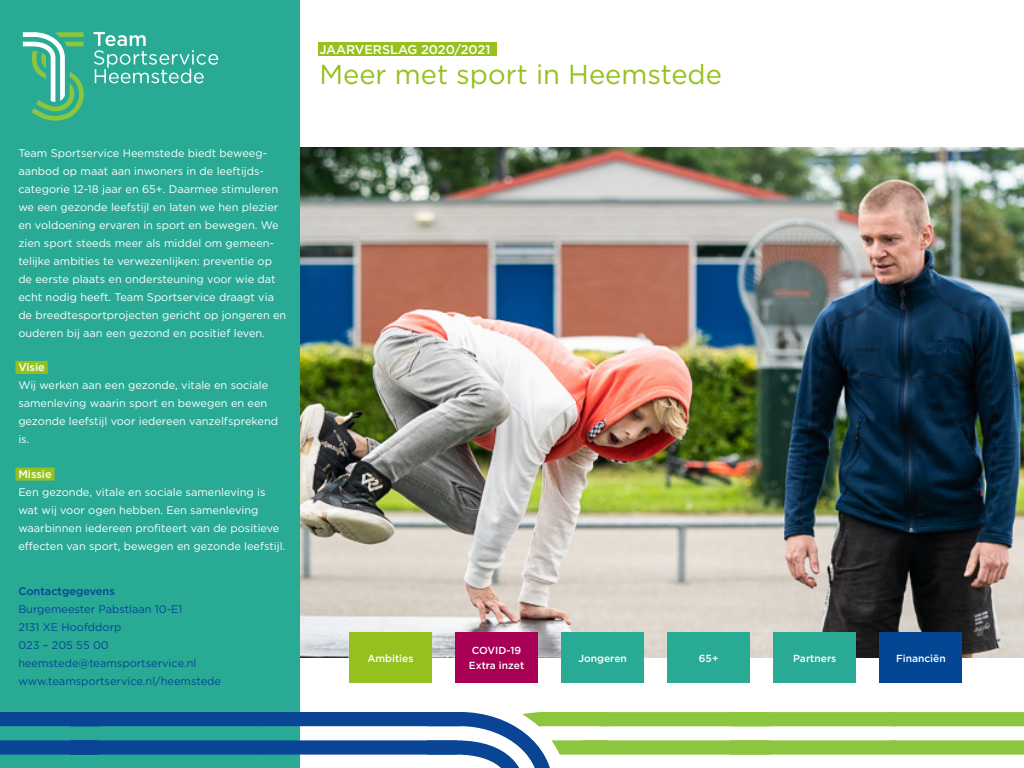
<style>
.page{position:relative;width:1024px;height:768px;background:#fff}
.page>*{position:absolute;margin:0;border:0;box-sizing:border-box;transform-origin:0 0}
.kp_36_light{font:27.3px "Gotham";color:#95c11f}
.kp_36_light-2{font:500 12.7px "Gotham";color:#fff}
.t1{font:11px/18px "Gotham";color:#fff}
.t2{font:11px "Gotham";color:#034694}
.t3{font:500 11px "Gotham";color:#034694}
.tk_groen_balk_copy{font:500 11px "Gotham";color:#fff}
.t4{font:500 10.3px "Gotham";color:#fff}
</style>
<div class="page">
<img style="left:300px;top:148px;width:724px;height:510px">
<div style="left:0;top:0;width:300px;height:768px;background:#29aa95"></div>
<div style="left:0;top:740px;width:97px;height:15px;background:#094594"></div>
<div style="left:0;top:712px;width:101px;height:14px;background:#094594"></div>
<svg style="left:70px;top:726px;width:28px;height:1px"></svg>
<div style="left:70px;top:740px;width:194px;height:15px;background:#094594"></div>
<div style="left:70px;top:712px;width:194px;height:14px;background:#094594"></div>
<svg style="left:427px;top:712px;width:597px;height:56px"></svg>
<div style="left:264px;top:740px;width:193px;height:15px;background:#094594"></div>
<div style="left:264px;top:712px;width:196px;height:14px;background:#094594"></div>
<div style="left:561px;top:633px;width:83px;height:50px;background:#29aa95"></div>
<div style="left:667px;top:633px;width:83px;height:50px;background:#29aa95"></div>
<div style="left:879px;top:633px;width:83px;height:50px;background:#034694"></div>
<div style="left:349px;top:633px;width:83px;height:50px;background:#95c11f"></div>
<div style="left:455px;top:633px;width:83px;height:50px;background:#a80055"></div>
<div style="left:318px;top:43px;width:179px;height:13px;background:#95c11f"></div>
<svg style="left:23px;top:32px;width:61px;height:89px"></svg>
<svg style="left:94px;top:32px;width:124px;height:51px"></svg>
<div style="left:16px;top:361px;width:32px;height:13px;background:#95c11f"></div>
<div style="left:16px;top:468px;width:39px;height:13px;background:#95c11f"></div>
<div style="left:773px;top:633px;width:83px;height:50px;background:#29aa95"></div>
<p class="t1" style="left:18px;top:144px;width:270px">Team Sportservice Heemstede biedt beweeg&shy;aanbod op maat aan inwoners in de leeftijds&shy;categorie 12-18 jaar en 65+. Daarmee stimuleren we een gezonde leefstijl en laten we hen plezier en voldoening ervaren in sport en bewegen. We zien sport steeds meer als middel om gemeen&shy;telijke ambities te verwezenlijken: preventie op de eerste plaats en ondersteuning voor wie dat echt nodig heeft. Team Sportservice draagt via de breedtesportprojecten gericht op jongeren en ouderen bij aan een gezond en positief leven.</p>
<p class="tk_groen_balk_copy" style="left:18px;top:360px;width:28px">Visie</p>
<p class="t1" style="left:18px;top:376px;width:261px">Wij werken aan een gezonde, vitale en sociale samenleving waarin sport en bewegen en een gezonde leefstijl voor iedereen vanzelfsprekend is.</p>
<p class="tk_groen_balk_copy" style="left:18px;top:467px;width:35px">Missie</p>
<p class="t1" style="left:18px;top:483px;width:269px">Een gezonde, vitale en sociale samenleving is wat wij voor ogen hebben. Een samenleving waarbinnen iedereen profiteert van de positieve effecten van sport, bewegen en gezonde leefstijl.</p>
<p class="t3" style="left:18px;top:584px;width:98px">Contactgegevens</p>
<p class="t2" style="left:18px;top:602px;width:166px">Burgemeester Pabstlaan 10-E1</p>
<p class="t2" style="left:18px;top:620px;width:105px">2131 XE Hoofddorp</p>
<p class="t2" style="left:18px;top:638px;width:92px">023 – 205 55 00</p>
<p class="t2" style="left:18px;top:656px;width:180px">heemstede@teamsportservice.nl</p>
<p class="t2" style="left:18px;top:674px;width:204px">www.teamsportservice.nl/heemstede</p>
<p class="kp_36_light-2" style="left:319px;top:41px;width:172px">JAARVERSLAG 2020/2021</p>
<p class="kp_36_light" style="left:319px;top:57px;width:404px">Meer met sport in Heemstede</p>
<p class="t4" style="left:472px;top:644px;width:51px">COVID-19</p>
<p class="t4" style="left:469px;top:659px;width:57px">Extra inzet</p>
<p class="t4" style="left:367px;top:651px;width:48px">Ambities</p>
<p class="t4" style="left:578px;top:651px;width:50px">Jongeren</p>
<p class="t4" style="left:699px;top:651px;width:21px">65+</p>
<p class="t4" style="left:896px;top:651px;width:51px">Financiën</p>
<p class="t4" style="left:793px;top:651px;width:45px">Partners</p>
</div>
